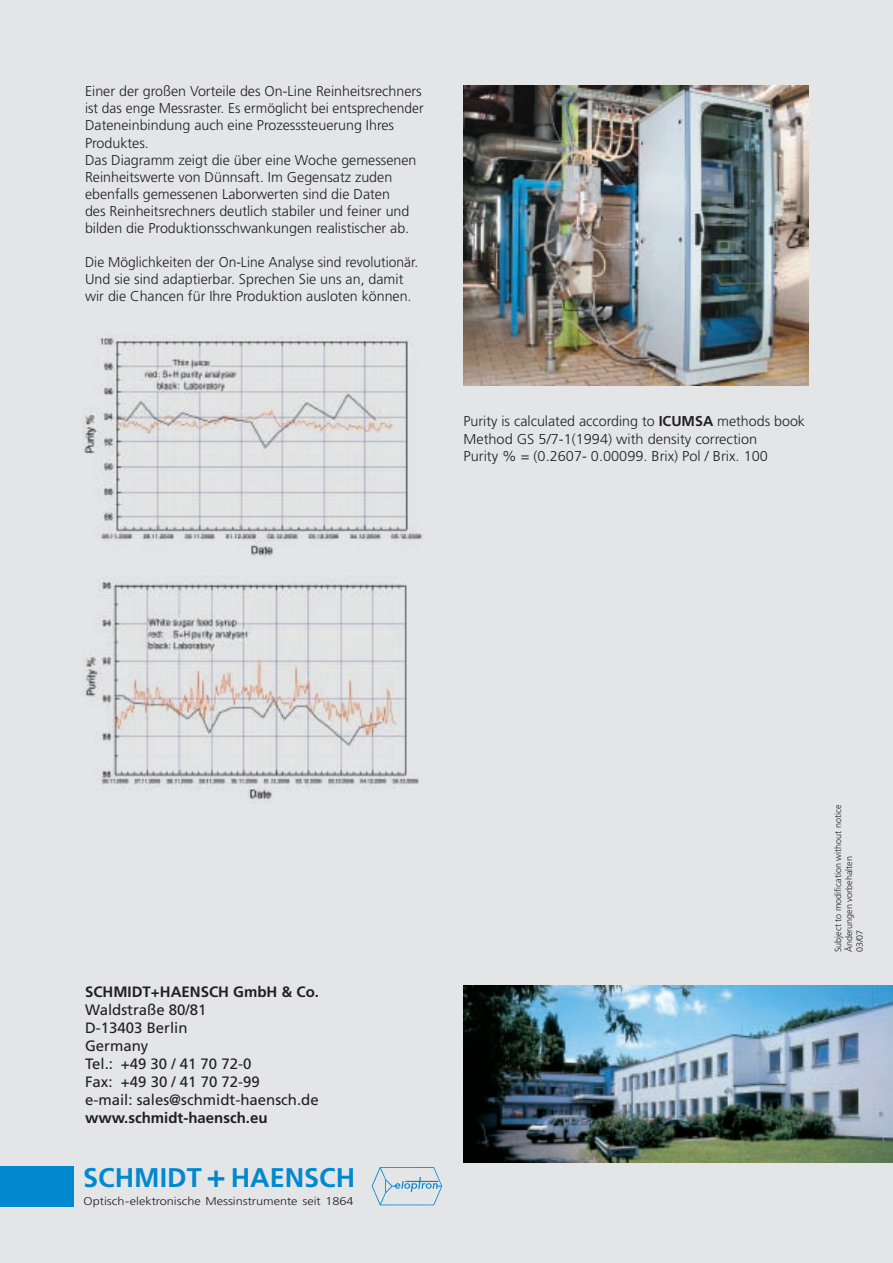
<style>
.page{position:relative;width:893px;height:1263px;background:#e4e5e7}
.page>*{position:absolute;margin:0;border:0;box-sizing:border-box;transform-origin:0 0}
.t1{font:700 27px "Frutiger";color:#0089cf}
.t2{font:15px/18px "Frutiger";color:#231f20}
.t3{font:700 15px "Frutiger";color:#231f20}
.t4{font:300 14.25px/17.1px "Frutiger";color:#231f20}
.t5{font:300 11.25px "Frutiger";color:#231f20;scale:1.13 1}
.t6{font:300 9px/10.8px "Frutiger";color:#231f20}
.s1{font-weight:700}
.s2{font-size:32.4px}
</style>
<div class="page">
<img style="left:463px;top:985px;width:430px;height:178px">
<div style="left:0;top:1167px;width:74px;height:40px;background:#0089cf"></div>
<svg style="left:372px;top:1167px;width:70px;height:38px"></svg>
<img style="left:82px;top:334px;width:341px;height:224px">
<img style="left:82px;top:577px;width:337px;height:224px">
<img style="left:463px;top:85px;width:346px;height:301px">
<p class="t4" style="left:85px;top:83px;width:340px">Einer der großen Vorteile des On-Line Reinheitsrechners ist das enge Messraster. Es ermöglicht bei entsprechender Dateneinbindung auch eine Prozesssteuerung Ihres Produktes.<br>Das Diagramm zeigt die über eine Woche gemessenen Reinheitswerte von Dünnsaft. Im Gegensatz zuden ebenfalls gemessenen Laborwerten sind die Daten<br>des Reinheitsrechners deutlich stabiler und feiner und bilden die Produktionsschwankungen realistischer ab.</p>
<p class="t4" style="left:85px;top:254px;width:335px">Die Möglichkeiten der On-Line Analyse sind revolutionär.<br>Und sie sind adaptierbar. Sprechen Sie uns an, damit wir die Chancen für Ihre Produktion ausloten können.</p>
<p class="t4" style="left:463px;top:413px;width:343px">Purity is calculated according to <span class="s1">ICUMSA</span> methods book<br>Method GS 5/7-1(1994) with density correction<br>Purity % = (0.2607- 0.00099. Brix) Pol / Brix. 100</p>
<p class="t3" style="left:85px;top:983px;width:236px">SCHMIDT+HAENSCH GmbH &amp; Co.</p>
<p class="t2" style="left:85px;top:1001px;width:235px">Waldstraße 80/81<br>D-13403 Berlin<br>Germany<br>Tel.: +49 30 / 41 70 72-0<br>Fax: +49 30 / 41 70 72-99<br>e-mail: sales@schmidt-haensch.de</p>
<p class="t3" style="left:85px;top:1109px;width:184px">www.schmidt-haensch.eu</p>
<h1 class="t1" style="left:83px;top:1161px;width:274px">SCHMIDT <span class="s2">+</span> HAENSCH</h1>
<p class="t5" style="left:84px;top:1194px;width:240px">Optisch-elektronische Messinstrumente seit 1864</p>
<p class="t6" style="left:833px;top:952px;width:149px;rotate:-90deg">Subject to modification without notice<br>Änderungen vorbehalten<br>03/07</p>
</div>
